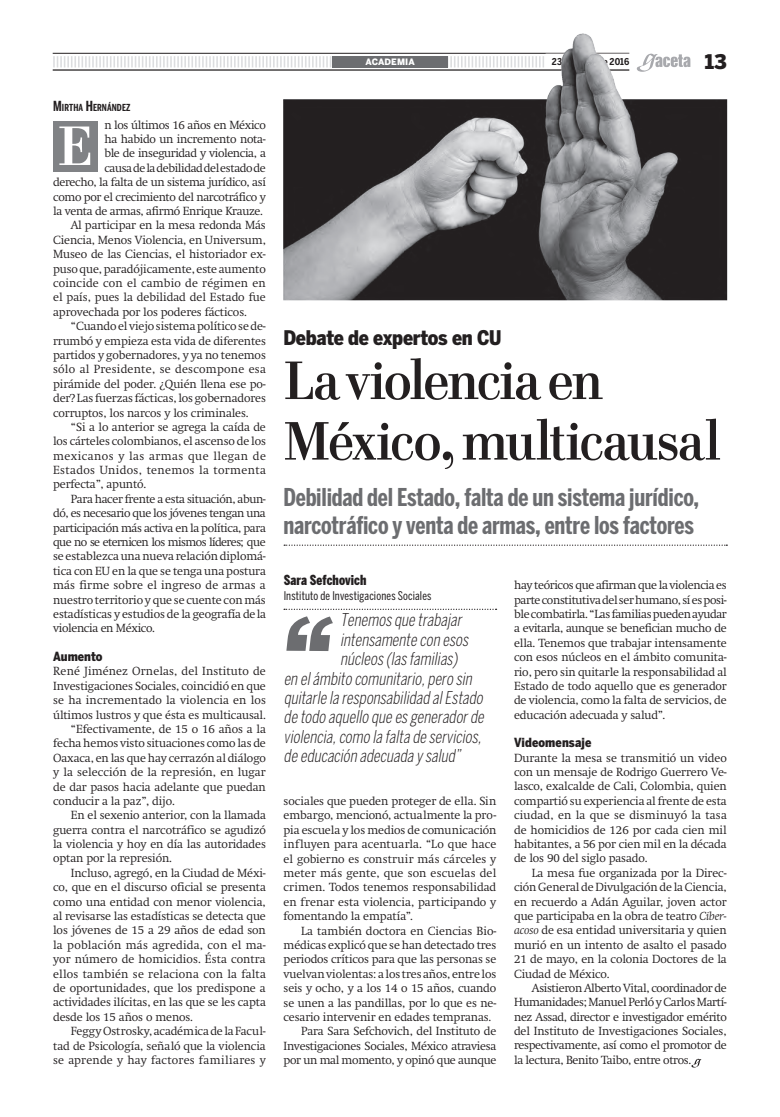
<style>
.page{position:relative;width:780px;height:1117px;background:#fff}
.page>*{position:absolute;margin:0;border:0;box-sizing:border-box;transform-origin:0 0}
._3_0_Tex_Cap_4{font:700 56.38px "Cellini TF";color:#fff}
._1_0_Cabeza_Principa{font:700 55px/60.5px "Cellini TF";letter-spacing:-.03em;color:#231f20;scale:.95 1}
._2_0_Sumario_2{font:700 extra-condensed 24.38px/27.5px "Benton Sans";letter-spacing:-.01em;color:#6c6d70}
._0_0_Balazo{font:900 condensed 20px "Benton Sans";letter-spacing:-.015em;color:#231f20}
.t1{font:900 20px "Benton Sans";color:#231f20}
.Texto{font:italic 300 extra-condensed 17.5px "Benton Sans";color:#231f20}
._4_0_Crédito_nota{font:900 extra-condensed 13.75px "Benton Sans";letter-spacing:.005em;color:#231f20}
._3_0_Descanso{font:900 condensed 12.5px "Benton Sans";letter-spacing:.005em;color:#231f20}
._4_0_Crédito_nota-2{font:extra-condensed 11.88px "Benton Sans";letter-spacing:.01em;color:#231f20}
._3_0_Texto{font:300 11.62px/14.4px "Swift";letter-spacing:-.01em;color:#231f20;text-align:justify}
._3_0_Tex_Cap_4-2{font:300 11.62px/14.4px "Swift";letter-spacing:-.03em;color:#231f20;text-align:right}
._4_0_Crédito_nota-3{font:700 extra-condensed 9.62px "Benton Sans";letter-spacing:.01em;color:#231f20}
.t2{font:900 8.75px "Benton Sans";letter-spacing:.01em;color:#fff}
.s1{font-size:13.75px}
.s2{font-style:italic}
</style>
<div class="page">
<svg style="left:53px;top:56px;width:197px;height:11px"></svg>
<hr style="left:53px;top:53px;width:576px;height:1px;background:#231f20">
<hr style="left:53px;top:69px;width:576px;height:2px;background:#231f20">
<img style="left:250px;top:33px;width:478px;height:268px">
<div style="left:53px;top:121px;width:44px;height:51px;background:#808285"></div>
<svg style="left:284px;top:544px;width:443px;height:1px"></svg>
<svg style="left:284px;top:608px;width:212px;height:1px"></svg>
<svg style="left:286px;top:616px;width:47px;height:35px"></svg>
<svg style="left:691px;top:1058px;width:10px;height:9px"></svg>
<p class="_4_0_Crédito_nota-3" style="left:53px;top:102px;width:79px"><span class="s1">M</span>IRTHA <span class="s1">H</span>ERNÁNDEZ</p>
<p class="_3_0_Tex_Cap_4" style="left:57px;top:113px;width:37px">E</p>
<p class="_3_0_Tex_Cap_4-2" style="left:53px;top:117px;width:214px">n los últimos 16 años en México<br>ha habido un incremento nota-<br>ble de inseguridad y violencia, a<br>causa de la debilidad del estado de<br>derecho, la falta de un sistema jurídico, así como por el crecimiento del narcotráfico y la venta de armas, afirmó Enrique Krauze.</p>
<p class="_3_0_Texto" style="left:53px;top:218px;width:214px;text-indent:18px">Al participar en la mesa redonda Más Ciencia, Menos Violencia, en Universum, Museo de las Ciencias, el historiador ex&shy;puso que, paradójicamente, este aumento coincide con el cambio de régimen en el país, pues la debilidad del Estado fue aprovechada por los poderes fácticos.</p>
<p class="_3_0_Texto" style="left:53px;top:319px;width:214px;text-indent:18px">“Cuando el viejo sistema político se de&shy;rrumbó y empieza esta vida de diferentes partidos y gobernadores, y ya no tenemos sólo al Presidente, se descompone esa pirámide del poder. ¿Quién llena ese po&shy;der? Las fuerzas fácticas, los gobernadores corruptos, los narcos y los criminales.</p>
<p class="_3_0_Texto" style="left:53px;top:419px;width:214px;text-indent:18px">“Si a lo anterior se agrega la caída de los cárteles colombianos, el ascenso de los mexicanos y las armas que llegan de Estados Unidos, tenemos la tormenta perfecta”, apuntó.</p>
<p class="_3_0_Texto" style="left:53px;top:491px;width:214px;text-indent:18px">Para hacer frente a esta situación, abun&shy;dó, es necesario que los jóvenes tengan una participación más activa en la política, para que no se eternicen los mismos líderes; que se establezca una nueva relación diplomá&shy;tica con EU en la que se tenga una postura más firme sobre el ingreso de armas a nuestro territorio y que se cuente con más estadísticas y estudios de la geografía de la violencia en México.</p>
<p class="_3_0_Descanso" style="left:53px;top:649px;width:51px">Aumento</p>
<p class="_3_0_Texto" style="left:53px;top:664px;width:214px">René Jiménez Ornelas, del Instituto de Investigaciones Sociales, coincidió en que se ha incrementado la violencia en los últimos lustros y que ésta es multicausal.</p>
<p class="_3_0_Texto" style="left:53px;top:721px;width:214px;text-indent:18px">“Efectivamente, de 15 o 16 años a la fecha hemos visto situaciones como las de Oaxaca, en las que hay cerrazón al diálogo y la selección de la represión, en lugar de dar pasos hacia adelante que puedan conducir a la paz”, dijo.</p>
<p class="_3_0_Texto" style="left:53px;top:808px;width:214px;text-indent:18px">En el sexenio anterior, con la llamada guerra contra el narcotráfico se agudizó la violencia y hoy en día las autoridades optan por la represión.</p>
<p class="_3_0_Texto" style="left:53px;top:865px;width:214px;text-indent:18px">Incluso, agregó, en la Ciudad de Méxi&shy;co, que en el discurso oficial se presenta como una entidad con menor violencia, al revisarse las estadísticas se detecta que los jóvenes de 15 a 29 años de edad son la población más agredida, con el ma&shy;yor número de homicidios. Ésta contra ellos también se relaciona con la falta de oportunidades, que los predispone a actividades ilícitas, en las que se les capta desde los 15 años o menos.</p>
<p class="_3_0_Texto" style="left:53px;top:1023px;width:214px;text-indent:18px">Feggy Ostrosky, académica de la Facul&shy;tad de Psicología, señaló que la violencia se aprende y hay factores familiares y</p>
<p class="t2" style="left:365px;top:57px;width:51px">ACADEMIA</p>
<h3 class="t1" style="left:704px;top:50px;width:24px">13</h3>
<p class="_0_0_Balazo" style="left:283px;top:326px;width:219px">Debate de expertos en CU</p>
<p class="_1_0_Cabeza_Principa" style="left:283px;top:349px;width:461px">La violencia en<br>México, multicausal</p>
<p class="_2_0_Sumario_2" style="left:283px;top:483px;width:417px">Debilidad del Estado, falta de un sistema jurídico, narcotráfico y venta de armas, entre los factores</p>
<p class="_4_0_Crédito_nota" style="left:283px;top:571px;width:84px">Sara Sefchovich</p>
<p class="_4_0_Crédito_nota-2" style="left:283px;top:588px;width:149px">Instituto de Investigaciones Sociales</p>
<p class="Texto" style="left:340px;top:609px;width:126px">Tenemosque trabajar</p>
<p class="Texto" style="left:340px;top:629px;width:133px">intensamente con esos</p>
<p class="Texto" style="left:340px;top:648px;width:123px">núcleos(lasfamilias)</p>
<p class="Texto" style="left:283px;top:668px;width:193px">en elámbito comunitario,pero sin</p>
<p class="Texto" style="left:283px;top:687px;width:204px">quitarle laresponsabilidad alEstado</p>
<p class="Texto" style="left:283px;top:706px;width:205px">de todo aquello que esgeneradorde</p>
<p class="Texto" style="left:283px;top:726px;width:202px">violencia,como lafaltade servicios,</p>
<p class="Texto" style="left:283px;top:745px;width:182px">de educación adecuaday salud”</p>
<p class="_3_0_Texto" style="left:514px;top:578px;width:214px">hay teóricos que afirman que la violencia es parte constitutiva del ser humano, sí es posi&shy;ble combatirla. “Las familias pueden ayudar a evitarla, aunque se benefician mucho de ella. Tenemos que trabajar intensamente con esos núcleos en el ámbito comunita&shy;rio, pero sin quitarle la responsabilidad al Estado de todo aquello que es generador de violencia, como la falta de servicios, de educación adecuada y salud”.</p>
<p class="_3_0_Descanso" style="left:514px;top:735px;width:79px">Videomensaje</p>
<p class="_3_0_Texto" style="left:514px;top:750px;width:214px">Durante la mesa se transmitió un video con un mensaje de Rodrigo Guerrero Ve&shy;lasco, exalcalde de Cali, Colombia, quien compartió su experiencia al frente de esta ciudad, en la que se disminuyó la tasa de homicidios de 126 por cada cien mil habitantes, a 56 por cien mil en la década de los 90 del siglo pasado.</p>
<p class="_3_0_Texto" style="left:514px;top:865px;width:214px;text-indent:18px">La mesa fue organizada por la Direc&shy;ción General de Divulgación de la Ciencia, en recuerdo a Adán Aguilar, joven actor que participaba en la obra de teatro <span class="s2">Ciber&shy;acoso</span> de esa entidad universitaria y quien murió en un intento de asalto el pasado 21 de mayo, en la colonia Doctores de la Ciudad de México.</p>
<p class="_3_0_Texto" style="left:514px;top:980px;width:214px;text-indent:18px">Asistieron Alberto Vital, coordinador de Humanidades; Manuel Perló y Carlos Martí&shy;nez Assad, director e investigador emérito del Instituto de Investigaciones Sociales, respectivamente, así como el promotor de la lectura, Benito Taibo, entre otros.</p>
<p class="_3_0_Texto" style="left:283px;top:793px;width:214px">sociales que pueden proteger de ella. Sin embargo, mencionó, actualmente la pro&shy;pia escuela y los medios de comunicación influyen para acentuarla. “Lo que hace el gobierno es construir más cárceles y meter más gente, que son escuelas del crimen. Todos tenemos responsabilidad en frenar esta violencia, participando y fomentando la empatía”.</p>
<p class="_3_0_Texto" style="left:283px;top:923px;width:214px;text-indent:18px">La también doctora en Ciencias Bio&shy;médicas explicó que se han detectado tres periodos críticos para que las personas se vuelvan violentas: a los tres años, entre los seis y ocho, y a los 14 o 15 años, cuando se unen a las pandillas, por lo que es ne&shy;cesario intervenir en edades tempranas.</p>
<p class="_3_0_Texto" style="left:283px;top:1023px;width:214px;text-indent:18px">Para Sara Sefchovich, del Instituto de Investigaciones Sociales, México atraviesa por un mal momento, y opinó que aunque</p>
</div>
